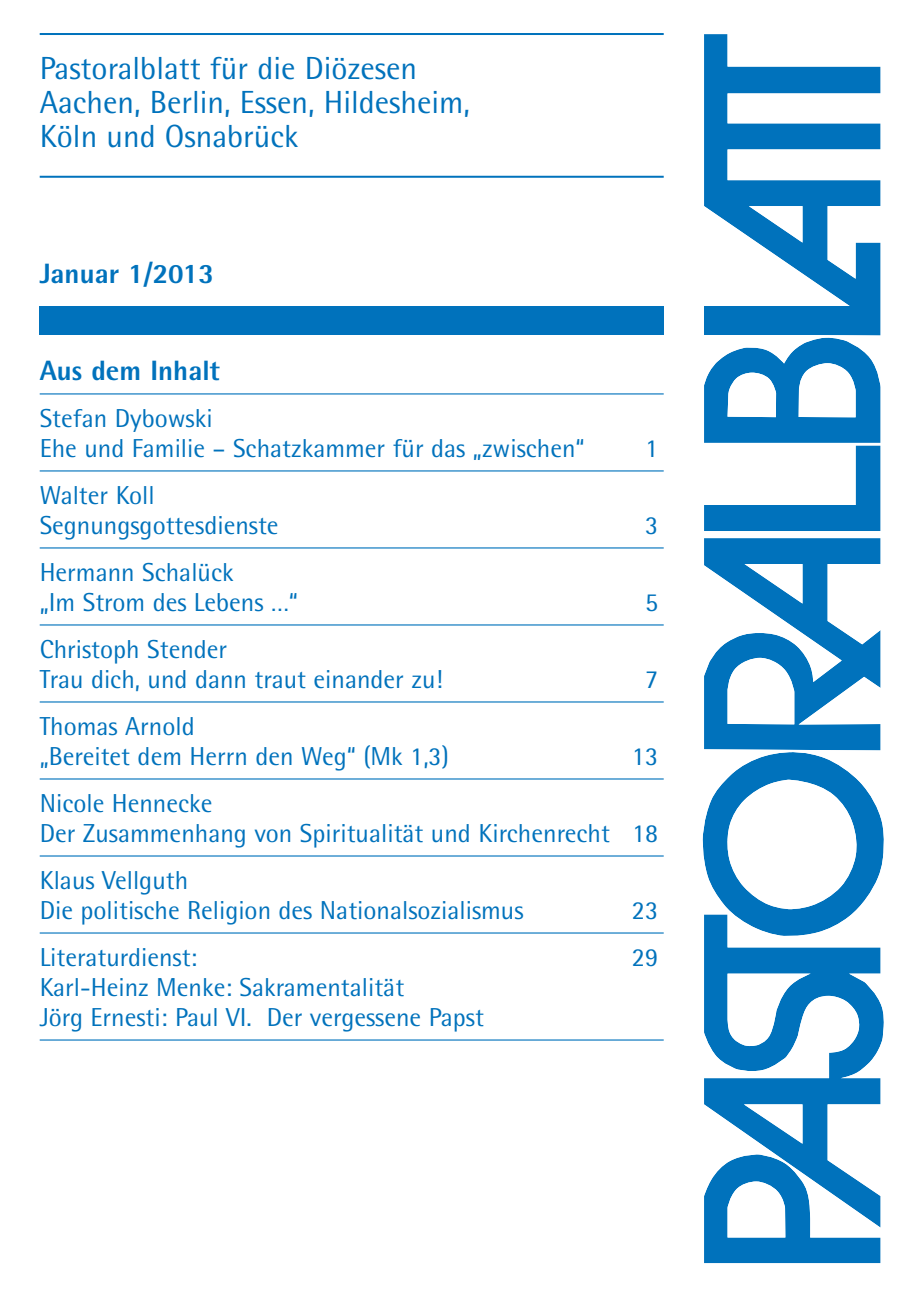
<style>
.page{position:relative;width:919px;height:1304px;background:#fff}
.page>*{position:absolute;margin:0;border:0;box-sizing:border-box;transform-origin:0 0}
.t1{font:32px/34px "Rotis Semi Sans";color:#0072bc}
.t2{font:800 28px "Rotis Semi Sans";color:#0072bc}
.t3{font:26px/30px "Rotis Semi Sans";color:#0072bc}
</style>
<div class="page">
<img style="left:702px;top:34px;width:182px;height:1229px">
<hr style="left:40px;top:176px;width:623px;height:2px;background:#0072bc">
<hr style="left:40px;top:393px;width:623px;height:1px;background:#0072bc">
<hr style="left:40px;top:470px;width:623px;height:1px;background:#0072bc">
<hr style="left:40px;top:547px;width:623px;height:2px;background:#0072bc">
<hr style="left:40px;top:624px;width:623px;height:2px;background:#0072bc">
<hr style="left:40px;top:701px;width:623px;height:2px;background:#0072bc">
<hr style="left:40px;top:778px;width:623px;height:2px;background:#0072bc">
<hr style="left:40px;top:855px;width:623px;height:2px;background:#0072bc">
<hr style="left:40px;top:932px;width:623px;height:2px;background:#0072bc">
<hr style="left:40px;top:1039px;width:623px;height:2px;background:#0072bc">
<hr style="left:40px;top:33px;width:623px;height:2px;background:#0072bc">
<div style="left:40px;top:306px;width:839px;height:28px;background:#0072bc"></div>
<div style="left:663px;top:306px;width:40px;height:28px;background:#fff"></div>
<p class="t1" style="left:40px;top:55px;width:432px">Pastoralblatt für die Diözesen<br>Aachen, Berlin, Essen, Hildesheim,<br>Köln und Osnabrück</p>
<p class="t2" style="left:40px;top:264px;width:176px">Januar 1/2013</p>
<p class="t2" style="left:40px;top:360px;width:182px">Aus dem Inhalt</p>
<p class="t3" style="left:40px;top:406px;width:546px">Stefan Dybowski<br>Ehe und Familie – Schatzkammer für das „zwischen“</p>
<p class="t3" style="left:40px;top:483px;width:240px">Walter Koll<br>Segnungsgottesdienste</p>
<p class="t3" style="left:40px;top:560px;width:260px">Hermann Schalück<br>„Im Strom des Lebens …“</p>
<p class="t3" style="left:40px;top:637px;width:404px">Christoph Stender<br>Trau dich, und dann traut einander zu!</p>
<p class="t3" style="left:645px;top:436px;width:15px">1</p>
<p class="t3" style="left:645px;top:513px;width:15px">3</p>
<p class="t3" style="left:645px;top:590px;width:15px">5</p>
<p class="t3" style="left:645px;top:667px;width:15px">7</p>
<p class="t3" style="left:40px;top:714px;width:410px">Thomas Arnold<br>„Bereitet dem Herrn den Weg“ (Mk 1,3)</p>
<p class="t3" style="left:632px;top:744px;width:28px">13</p>
<p class="t3" style="left:40px;top:791px;width:619px">Nicole Hennecke<br>Der Zusammenhang von Spiritualität und Kirchenrecht 18</p>
<p class="t3" style="left:40px;top:868px;width:485px">Klaus Vellguth<br>Die politische Religion des Nationalsozialismus</p>
<p class="t3" style="left:632px;top:898px;width:28px">23</p>
<p class="t3" style="left:40px;top:945px;width:159px">Literaturdienst:</p>
<p class="t3" style="left:632px;top:945px;width:28px">29</p>
<p class="t3" style="left:40px;top:975px;width:445px">Karl-Heinz Menke: Sakramentalität<br>Jörg Ernesti: Paul VI. Der vergessene Papst</p>
</div>
